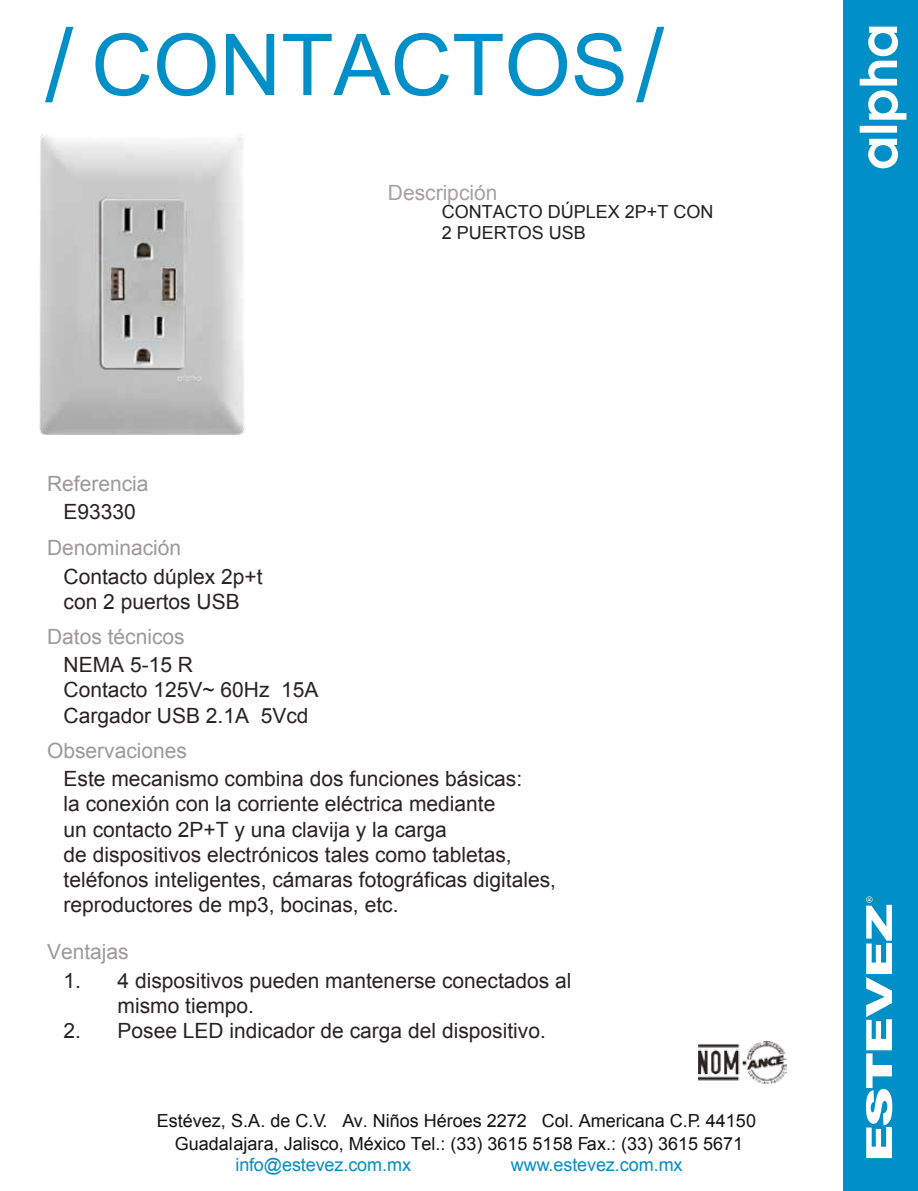
<style>
.page{position:relative;width:918px;height:1191px;background:#fff}
.page>*{position:absolute;margin:0;border:0;box-sizing:border-box;transform-origin:0 0}
.t1{font:85.5px "Arial";color:#008fc6}
.t2{font:21px/25.2px "Arial";color:#282322}
.t3{font:21px "Arial";color:#9b9a98}
.t4{font:21px "Arial";color:#a4a29f}
.t5{font:18px/23.1px "Arial";color:#111211;text-align:center}
.t6{font:18px "Arial";letter-spacing:-.01em;color:#008fc6}
.t7{font:18px/21.6px "Arial";color:#211e1f}
.s1{font-size:102px}
</style>
<div class="page">
<div style="left:843px;top:0;width:75px;height:1191px;background:#008fc6"></div>
<svg style="left:866px;top:896px;width:26px;height:262px"></svg>
<svg style="left:860px;top:27px;width:46px;height:141px"></svg>
<img style="left:698px;top:1042px;width:89px;height:41px">
<img style="left:39px;top:134px;width:207px;height:301px">
<h1 class="t1" style="left:45px;top:9px;width:621px"><span class="s1">/</span> CONTACTOS<span class="s1">/</span></h1>
<p class="t4" style="left:388px;top:178px;width:111px">Descripción</p>
<p class="t7" style="left:442px;top:201px;width:273px">CONTACTO DÚPLEX 2P+T CON<br>2 PUERTOS USB</p>
<p class="t3" style="left:47px;top:470px;width:103px">Referencia</p>
<p class="t2" style="left:64px;top:499px;width:74px">E93330</p>
<p class="t3" style="left:47px;top:534px;width:136px">Denominación</p>
<p class="t2" style="left:64px;top:564px;width:201px">Contacto dúplex 2p+t con 2 puertos USB</p>
<p class="t3" style="left:47px;top:623px;width:139px">Datos técnicos</p>
<p class="t2" style="left:64px;top:652px;width:257px">NEMA 5-15 R<br>Contacto 125V~ 60Hz 15A<br>Cargador USB 2.1A 5Vcd</p>
<p class="t3" style="left:47px;top:737px;width:142px">Observaciones</p>
<p class="t2" style="left:64px;top:766px;width:494px">Este mecanismo combina dos funciones básicas:<br>la conexión con la corriente eléctrica mediante<br>un contacto 2P+T y una clavija y la carga<br>de dispositivos electrónicos tales como tabletas, teléfonos inteligentes, cámaras fotográficas digitales, reproductores de mp3, bocinas, etc.</p>
<p class="t3" style="left:47px;top:938px;width:83px">Ventajas</p>
<p class="t2" style="left:118px;top:968px;width:456px;text-indent:-54px">1. 4 dispositivos pueden mantenerse conectados al mismo tiempo.</p>
<p class="t2" style="left:64px;top:1018px;width:484px">2. Posee LED indicador de carga del dispositivo.</p>
<p class="t5" style="left:157px;top:1109px;width:601px">Estévez, S.A. de C.V. Av. Niños Héroes 2272 Col. Americana C.P. 44150<br>Guadalajara, Jalisco, México Tel.: (33) 3615 5158 Fax.: (33) 3615 5671</p>
<p class="t6" style="left:235px;top:1153px;width:177px">info@estevez.com.mx</p>
<p class="t6" style="left:511px;top:1153px;width:173px">www.estevez.com.mx</p>
</div>
